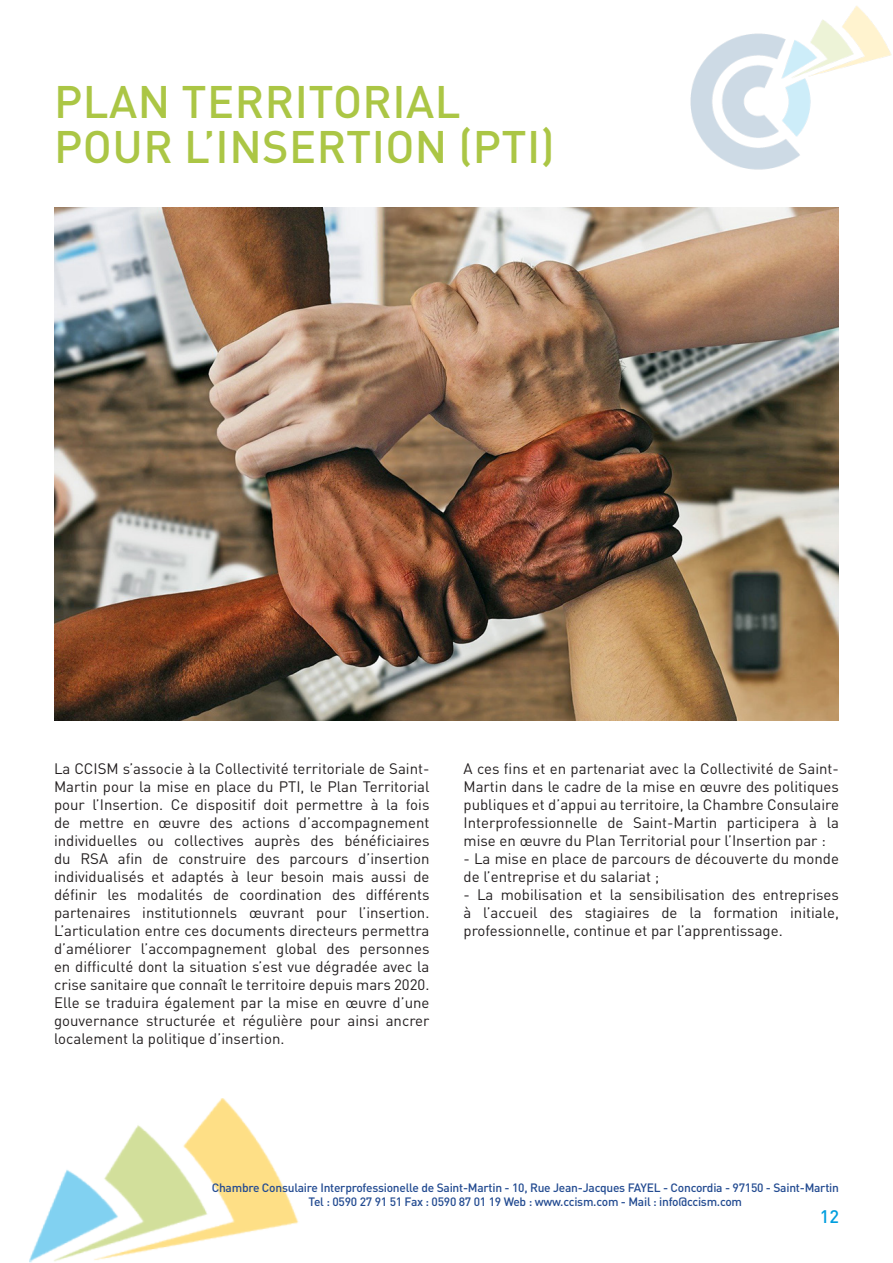
<style>
.page{position:relative;width:893px;height:1263px;background:#fff}
.page>*{position:absolute;margin:0;border:0;box-sizing:border-box;transform-origin:0 0}
.t1{font:500 45px "DINOT";letter-spacing:.01em;color:#abc645}
.t2{font:500 18px "DINOT";color:#009ede}
.t3{font:15px/18px "DINOT";color:#231f20;text-align:justify}
.t4{font:500 12px "DINOT";letter-spacing:-.02em;color:#234b91}
</style>
<div class="page">
<img style="left:29px;top:1098px;width:270px;height:165px">
<img style="left:690px;top:6px;width:201px;height:164px">
<img style="left:54px;top:207px;width:785px;height:514px">
<p class="t1" style="left:54px;top:73px;width:408px">PLAN TERRITORIAL</p>
<p class="t1" style="left:54px;top:118px;width:502px">POUR L’INSERTION (PTI)</p>
<p class="t3" style="left:54px;top:759px;width:377px">La CCISM s’associe à la Collectivité territoriale de Saint-Martin pour la mise en place du PTI, le Plan Territorial pour l’Insertion. Ce dispositif doit permettre à la fois de mettre en œuvre des actions d’accompagnement individuelles ou collectives auprès des bénéficiaires du RSA afin de construire des parcours d’insertion individualisés et adaptés à leur besoin mais aussi de définir les modalités de coordination des différents partenaires institutionnels œuvrant pour l’insertion.<br>L’articulation entre ces documents directeurs permettra d’améliorer l’accompagnement global des personnes en difficulté dont la situation s’est vue dégradée avec la crise sanitaire que connaît le territoire depuis mars 2020.<br>Elle se traduira également par la mise en œuvre d’une gouvernance structurée et régulière pour ainsi ancrer localement la politique d’insertion.</p>
<p class="t3" style="left:463px;top:759px;width:377px">A ces fins et en partenariat avec la Collectivité de Saint-Martin dans le cadre de la mise en œuvre des politiques publiques et d’appui au territoire, la Chambre Consulaire Interprofessionnelle de Saint-Martin participera à la mise en œuvre du Plan Territorial pour l’Insertion par :</p>
<p class="t3" style="left:463px;top:849px;width:377px">- La mise en place de parcours de découverte du monde de l’entreprise et du salariat ;</p>
<p class="t3" style="left:463px;top:885px;width:377px">- La mobilisation et la sensibilisation des entreprises à l’accueil des stagiaires de la formation initiale, professionnelle, continue et par l’apprentissage.</p>
<p class="t4" style="left:212px;top:1180px;width:629px">Chambre Consulaire Interprofessionelle de Saint-Martin - 10, Rue Jean-Jacques FAYEL - Concordia - 97150 - Saint-Martin</p>
<p class="t4" style="left:309px;top:1194px;width:435px">Tel : 0590 27 91 51 Fax : 0590 87 01 19 Web : www.ccism.com - Mail : info@ccism.com</p>
<p class="t2" style="left:820px;top:1205px;width:21px">12</p>
</div>
